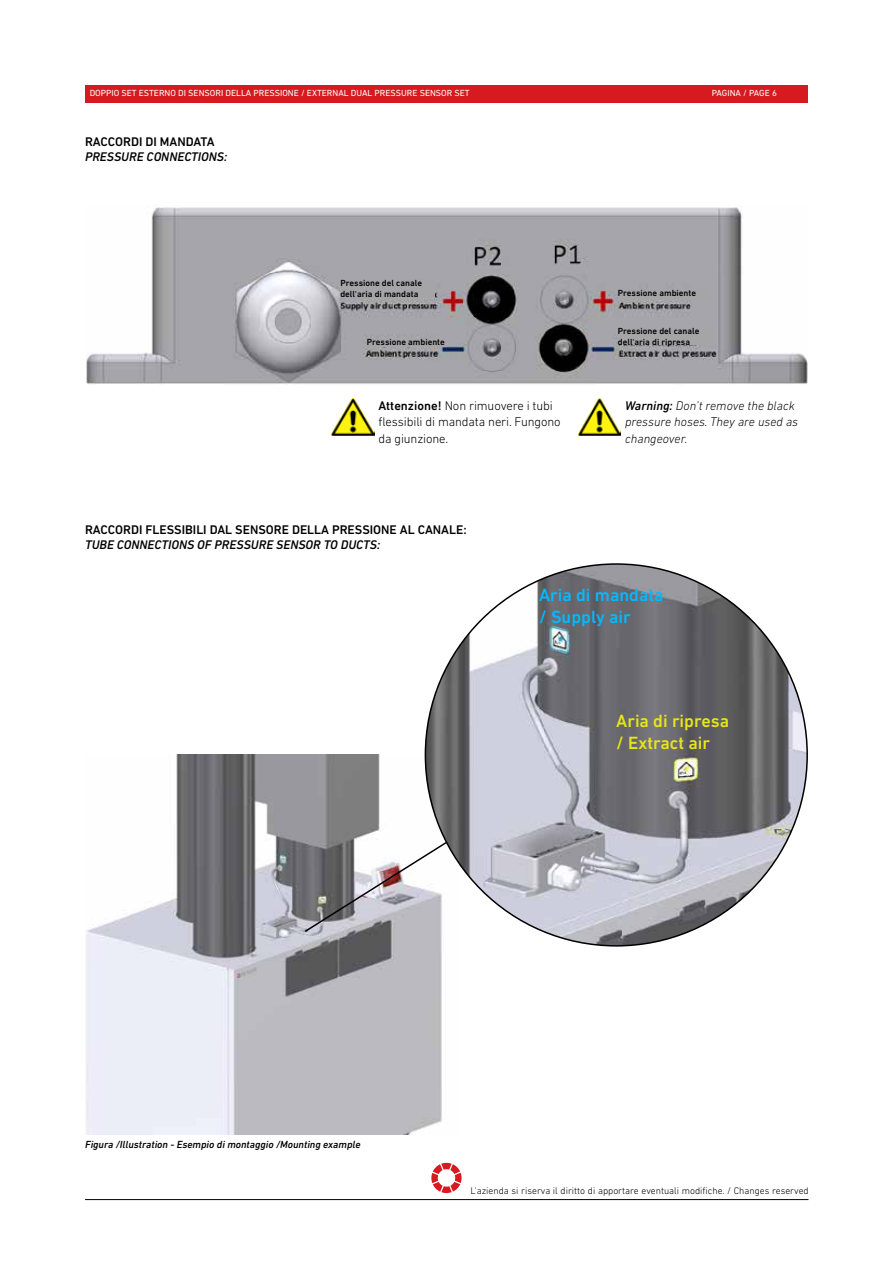
<style>
.page{position:relative;width:893px;height:1263px;background:#fff}
.page>*{position:absolute;margin:0;border:0;box-sizing:border-box;transform-origin:0 0}
.t1{font:500 18px/21.6px "DIN Next LT Pro";color:#e7e618}
.t2{font:500 18px/21.6px "DIN Next LT Pro";color:#02baff}
.t3{font:300 12.75px/16.5px "DIN Next LT Pro";letter-spacing:-.01em;color:#000}
.t4{font:500 12.75px "DIN Next LT Pro";color:#000}
.t5{font:italic 300 12.75px/16.5px "DIN Next LT Pro";color:#000}
.t6{font:italic 500 12.75px "DIN Next LT Pro";color:#000}
.t7{font:italic 500 10.5px "DIN Next LT Pro";color:#000}
.t8{font:300 9.75px "DIN Next LT Pro";color:#000}
.t9{font:500 9px/10.8px "DIN Next LT Pro";color:#000}
.t10{font:9px "DIN Next LT Pro";color:#fff}
.s1{font-weight:500}
</style>
<div class="page">
<svg style="left:431px;top:1163px;width:31px;height:30px"></svg>
<div style="left:85px;top:85px;width:723px;height:17px;background:#d71920"></div>
<hr style="left:85px;top:1199px;width:723px;height:1px;background:#000">
<img style="left:85px;top:755px;width:373px;height:379px">
<img style="left:86px;top:207px;width:722px;height:177px">
<img style="left:425px;top:564px;width:382px;height:382px;border-radius:191px">
<svg style="left:303px;top:840px;width:145px;height:93px"></svg>
<img style="left:578px;top:398px;width:43px;height:38px">
<img style="left:332px;top:398px;width:42px;height:38px">
<div style="left:340px;top:279px;width:95px;height:19px;background:#a5a5a8"></div>
<div style="left:618px;top:290px;width:90px;height:10px;background:#a5a5a8"></div>
<div style="left:367px;top:338px;width:78px;height:9px;background:#a5a5a8"></div>
<div style="left:618px;top:327px;width:95px;height:18px;background:#a5a5a8"></div>
<p class="t10" style="left:90px;top:88px;width:382px">DOPPIO SET ESTERNO DI SENSORI DELLA PRESSIONE / EXTERNAL DUAL PRESSURE SENSOR SET</p>
<p class="t10" style="left:712px;top:88px;width:67px">PAGINA / PAGE 6</p>
<h2 class="t4" style="left:85px;top:134px;width:131px">RACCORDI DI MANDATA</h2>
<h2 class="t6" style="left:85px;top:149px;width:144px">PRESSURE CONNECTIONS:</h2>
<p class="t9" style="left:340px;top:277px;width:83px">Pressione del canale dell‘aria di mandata</p>
<p class="t9" style="left:618px;top:288px;width:80px">Pressione ambiente</p>
<p class="t9" style="left:367px;top:336px;width:80px">Pressione ambiente</p>
<p class="t9" style="left:618px;top:326px;width:83px">Pressione del canale dell‘aria di ripresa</p>
<h2 class="t3" style="left:378px;top:397px;width:184px"><span class="s1">Attenzione!</span> Non rimuovere i tubi flessibili di mandata neri. Fungono da giunzione.</h2>
<h2 class="t5" style="left:625px;top:397px;width:175px"><span class="s1">Warning:</span> Don’t remove the black pressure hoses. They are used as changeover.</h2>
<h2 class="t4" style="left:85px;top:522px;width:383px">RACCORDI FLESSIBILI DAL SENSORE DELLA PRESSIONE AL CANALE:</h2>
<h2 class="t6" style="left:85px;top:537px;width:297px">TUBE CONNECTIONS OF PRESSURE SENSOR TO DUCTS:</h2>
<h1 class="t2" style="left:539px;top:584px;width:126px">Aria di mandata / Supply air</h1>
<h1 class="t1" style="left:616px;top:710px;width:114px">Aria di ripresa / Extract air</h1>
<p class="t7" style="left:85px;top:1138px;width:277px">Figura /Illustration - Esempio di montaggio /Mounting example</p>
<p class="t8" style="left:470px;top:1185px;width:340px">L'azienda si riserva il diritto di apportare eventuali modifiche. / Changes reserved</p>
</div>
